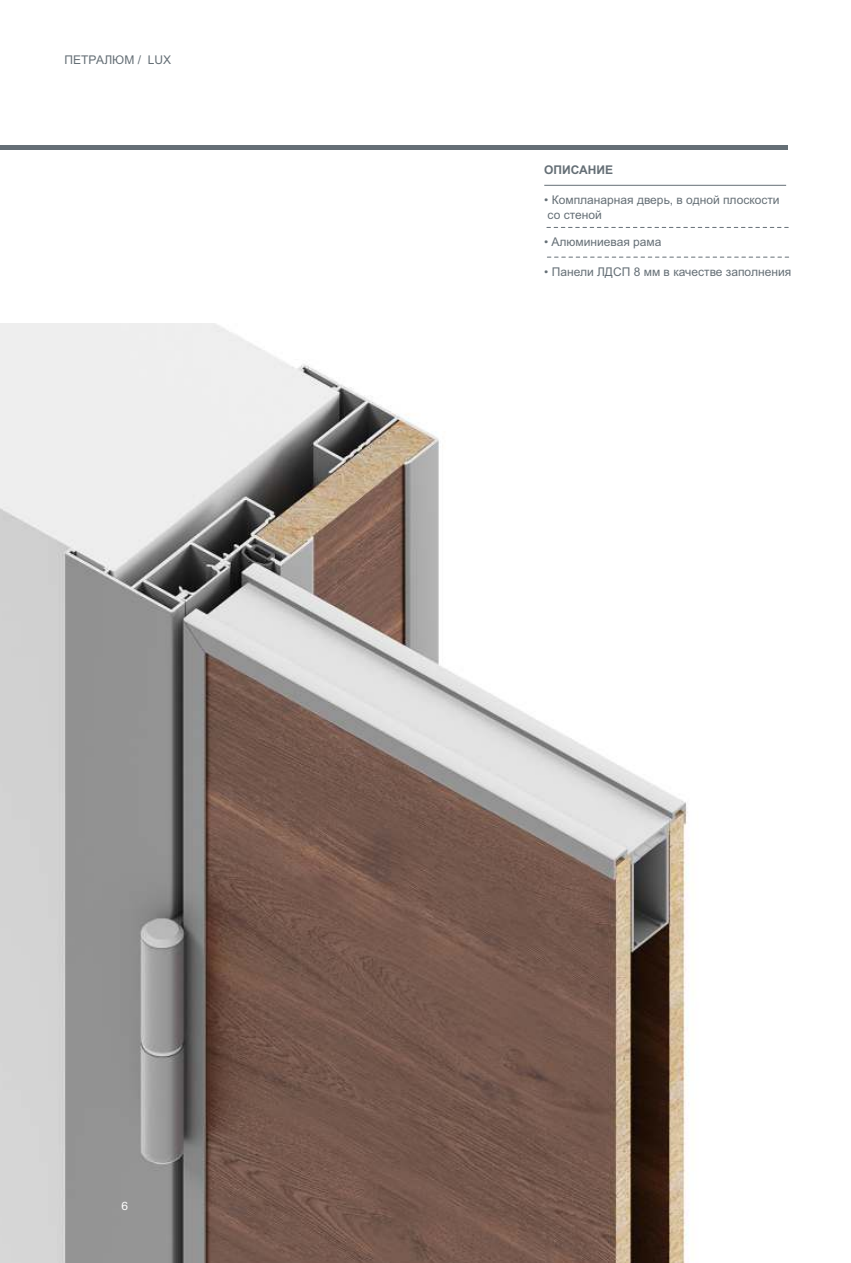
<style>
.page{position:relative;width:851px;height:1263px;background:#fff}
.page>*{position:absolute;margin:0;border:0;box-sizing:border-box;transform-origin:0 0}
.t1{font:12px/15px "Arial";color:#656f76}
.t2{font:700 12px "Arial";color:#656f76}
.t3{font:11.55px "Arial";color:#fefefe;scale:1.04 1}
</style>
<div class="page">
<hr style="left:544px;top:185px;width:242px;height:1px;background:#656f76">
<svg style="left:547px;top:227px;width:241px;height:1px"></svg>
<svg style="left:547px;top:257px;width:241px;height:1px"></svg>
<hr style="left:1px;top:145px;width:786px;height:4px;background:#656f76">
<img style="left:0;top:324px;width:689px;height:939px">
<p class="t1" style="left:65px;top:54px;width:108px">ПЕТРАЛЮМ / LUX</p>
<p class="t3" style="left:121px;top:1202px;width:8px">6</p>
<p class="t2" style="left:544px;top:166px;width:70px">ОПИСАНИЕ</p>
<p class="t1" style="left:544px;top:193px;width:237px">• Компланарная дверь, в одной плоскости со стеной</p>
<p class="t1" style="left:544px;top:236px;width:119px">• Алюминиевая рама</p>
<p class="t1" style="left:544px;top:265px;width:248px">• Панели ЛДСП 8 мм в качестве заполнения</p>
</div>
